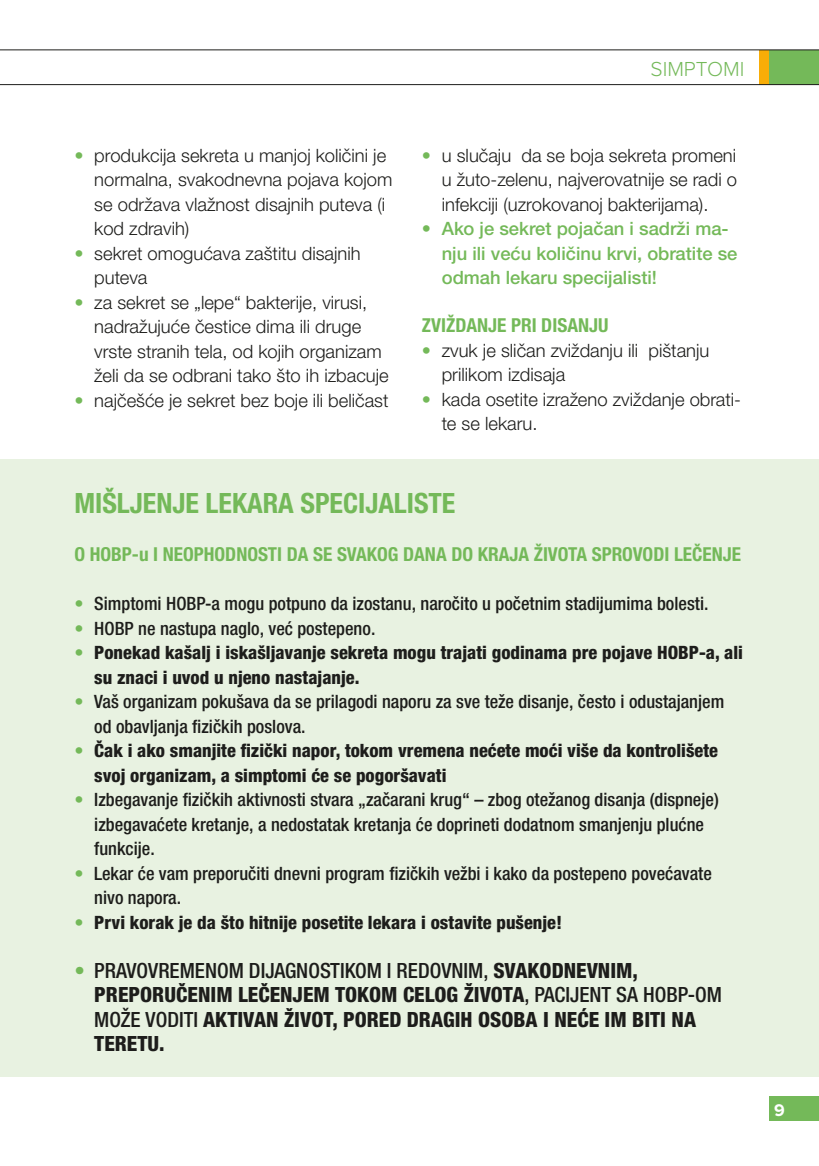
<style>
.page{position:relative;width:819px;height:1166px;background:#fff}
.page>*{position:absolute;margin:0;border:0;box-sizing:border-box;transform-origin:0 0}
.t1{font:700 condensed 28px "Helvetica Neue LTW1 G";color:#74b959}
.t2{font:800 condensed 21px/24.5px "Helvetica Neue LTW1 G";color:#1d1d1b}
.t3{font:300 21px "Proxima Nova";color:#74b959}
.t4{font:700 condensed 19.25px "Helvetica Neue LTW1 G";color:#74b959}
.t5{font:300 18.38px/24.5px "Helvetica Neue LTW1 G";color:#1d1d1b}
.t6{font:500 condensed 18.38px/24.5px "Helvetica Neue LTW1 G";color:#1d1d1b}
.t7{font:800 condensed 18.38px/24.5px "Helvetica Neue LTW1 G";color:#1d1d1b}
.t8{font:500 18.38px/24.5px "Helvetica Neue LTW1 G";color:#74b959}
.t9{font:700 17.5px "Proxima Nova";color:#fff}
.s1{color:#74b959}
.s2{font-weight:500;color:#74b959}
.s3{font-weight:500}
</style>
<div class="page">
<div style="left:0;top:459px;width:819px;height:617px;background:#e8f2e1"></div>
<div style="left:759px;top:50px;width:60px;height:35px;background:#f8ad07"></div>
<div style="left:769px;top:50px;width:50px;height:35px;background:#74b959"></div>
<div style="left:769px;top:1096px;width:50px;height:25px;background:#74b959"></div>
<hr style="left:0;top:84px;width:819px;height:1px;background:#1d1d1b">
<hr style="left:0;top:50px;width:819px;height:1px;background:#1d1d1b">
<p class="t5" style="left:94px;top:143px;width:299px;text-indent:-20px"><span class="s1">•</span> produkcija sekreta u manjoj količini je normalna, svakodnevna pojava kojom se održava vlažnost disajnih puteva (i kod zdravih)</p>
<p class="t5" style="left:94px;top:241px;width:268px;text-indent:-20px"><span class="s1">•</span> sekret omogućava zaštitu disajnih puteva</p>
<p class="t5" style="left:94px;top:290px;width:296px;text-indent:-20px"><span class="s1">•</span> za sekret se „lepe“ bakterije, virusi, nadražujuće čestice dima ili druge vrste stranih tela, od kojih organizam želi da se odbrani tako što ih izbacuje</p>
<p class="t5" style="left:74px;top:388px;width:315px"><span class="s1">•</span> najčešće je sekret bez boje ili beličast</p>
<p class="t3" style="left:650px;top:59px;width:96px">SIMPTOMI</p>
<p class="t5" style="left:442px;top:143px;width:297px;text-align:justify;text-indent:-20px"><span class="s1">•</span> u slučaju da se boja sekreta promeni u žuto-zelenu, najverovatnije se radi o infekciji (uzrokovanoj bakterijama).</p>
<p class="t8" style="left:442px;top:217px;width:297px;text-indent:-20px">• Ako je sekret pojačan i sadrži ma&shy;nju ili veću količinu krvi, obratite se odmah lekaru specijalisti!</p>
<p class="t4" style="left:422px;top:314px;width:188px">ZVIŽDANJE PRI DISANJU</p>
<p class="t5" style="left:441px;top:338px;width:269px;text-indent:-20px"><span class="s1">•</span> zvuk je sličan zviždanju ili pištanju prilikom izdisaja</p>
<p class="t5" style="left:441px;top:387px;width:301px;text-indent:-20px"><span class="s1">•</span> kada osetite izraženo zviždanje obrati&shy;te se lekaru.</p>
<h1 class="t1" style="left:74px;top:487px;width:382px">MIŠLJENJE LEKARA SPECIJALISTE</h1>
<p class="t4" style="left:74px;top:543px;width:668px">O HOBP-u I NEOPHODNOSTI DA SE SVAKOG DANA DO KRAJA ŽIVOTA SPROVODI LEČENJE</p>
<p class="t6" style="left:74px;top:591px;width:635px"><span class="s1">•</span> Simptomi HOBP-a mogu potpuno da izostanu, naročito u početnim stadijumima bolesti.</p>
<p class="t6" style="left:74px;top:616px;width:302px"><span class="s1">•</span> HOBP ne nastupa naglo, već postepeno.</p>
<p class="t7" style="left:94px;top:640px;width:650px;text-indent:-20px"><span class="s2">•</span> Ponekad kašalj i iskašljavanje sekreta mogu trajati godinama pre pojave HOBP-a, ali su znaci i uvod u njeno nastajanje.</p>
<p class="t6" style="left:94px;top:689px;width:631px;text-indent:-20px"><span class="s1">•</span> Vaš organizam pokušava da se prilagodi naporu za sve teže disanje, često i odustajanjem od obavljanja fizičkih poslova.</p>
<p class="t7" style="left:94px;top:738px;width:625px;text-indent:-20px"><span class="s2">•</span> Čak i ako smanjite fizički napor, tokom vremena nećete moći više da kontrolišete svoj organizam, a simptomi će se pogoršavati</p>
<p class="t6" style="left:94px;top:787px;width:626px;text-indent:-20px"><span class="s1">•</span> Izbegavanje fizičkih aktivnosti stvara „začarani krug“ – zbog otežanog disanja (dispneje) izbegavaćete kretanje, a nedostatak kretanja će doprineti dodatnom smanjenju plućne funkcije.</p>
<p class="t6" style="left:94px;top:861px;width:619px;text-indent:-20px"><span class="s1">•</span> Lekar će vam preporučiti dnevni program fizičkih vežbi i kako da postepeno povećavate nivo napora.</p>
<p class="t7" style="left:74px;top:910px;width:489px"><span class="s2">•</span> Prvi korak je da što hitnije posetite lekara i ostavite pušenje!</p>
<p class="t2" style="left:94px;top:958px;width:629px;text-indent:-20px"><span class="s2">•</span> <span class="s3">PRAVOVREMENOM DIJAGNOSTIKOM I REDOVNIM,</span> SVAKODNEVNIM, PREPORUČENIM LEČENJEM TOKOM CELOG ŽIVOTA<span class="s3">, PACIJENT SA HOBP-OM MOŽE VODITI</span> AKTIVAN ŽIVOT, PORED DRAGIH OSOBA I NEĆE IM BITI NA TERETU.</p>
<p class="t9" style="left:774px;top:1102px;width:12px">9</p>
</div>
